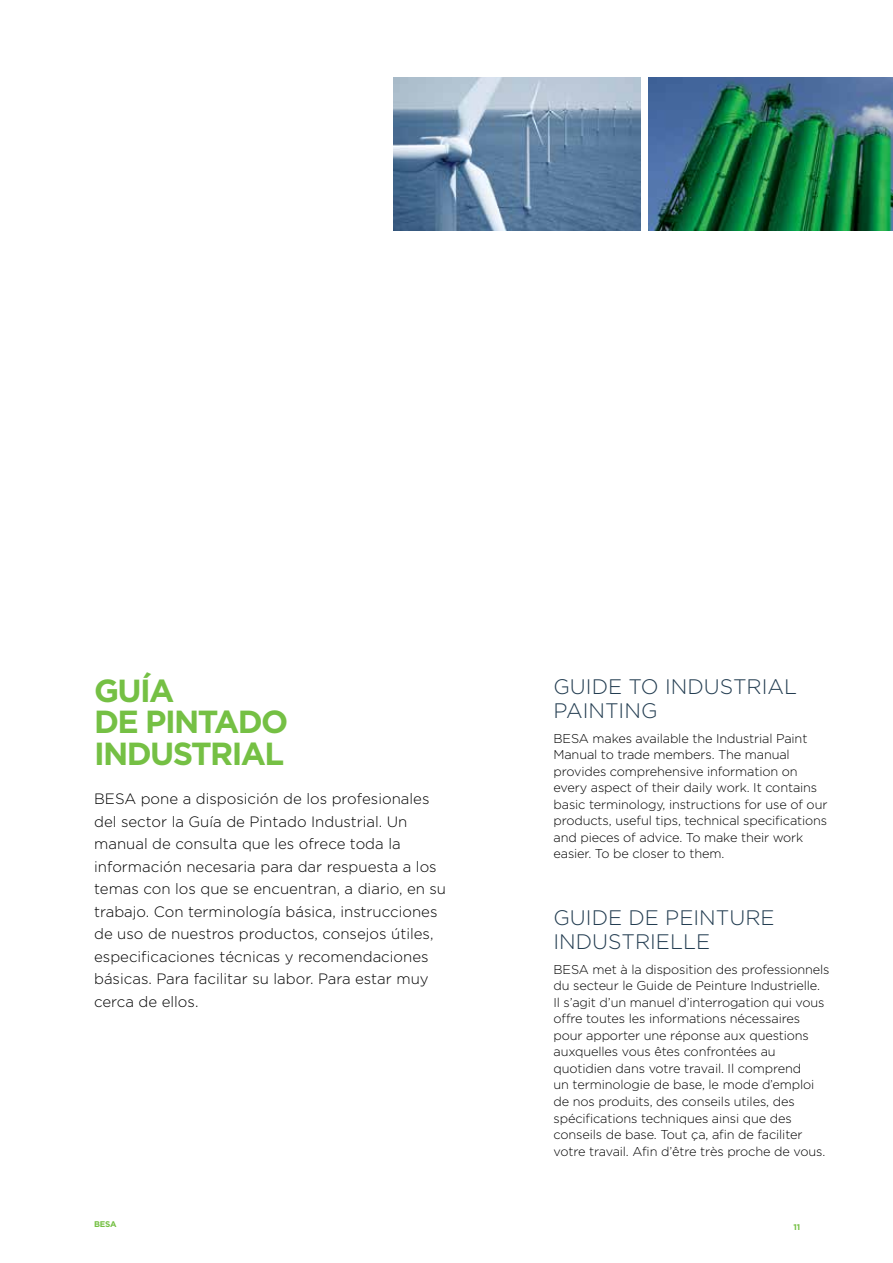
<style>
.page{position:relative;width:893px;height:1263px;background:#fff}
.page>*{position:absolute;margin:0;border:0;box-sizing:border-box;transform-origin:0 0}
.t1{font:700 31.95px/31.5px "Gotham";letter-spacing:-.05em;color:#75c044}
.t2{font:300 21px/24px "Gotham";color:#233d51}
.t3{font:300 15px/22.5px "Gotham";color:#000}
.t4{font:300 12.75px/16.5px "Gotham";letter-spacing:-.01em;color:#000}
.t5{font:700 8.25px "Gotham";letter-spacing:-.025em;color:#75c044}
</style>
<div class="page">
<img style="left:649px;top:77px;width:244px;height:153px">
<img style="left:393px;top:77px;width:247px;height:153px">
<h1 class="t1" style="left:94px;top:674px;width:196px">GUÍA<br>DE PINTADO<br>INDUSTRIAL</h1>
<p class="t3" style="left:94px;top:787px;width:353px">BESA pone a disposición de los profesionales del sector la Guía de Pintado Industrial. Un manual de consulta que les ofrece toda la información necesaria para dar respuesta a los temas con los que se encuentran, a diario, en su trabajo. Con terminología básica, instrucciones de uso de nuestros productos, consejos útiles, especificaciones técnicas y recomendaciones básicas. Para facilitar su labor. Para estar muy cerca de ellos.</p>
<p class="t5" style="left:94px;top:1219px;width:24px">BESA</p>
<h2 class="t2" style="left:553px;top:674px;width:245px">GUIDE TO INDUSTRIAL<br>PAINTING</h2>
<p class="t4" style="left:553px;top:730px;width:275px">BESA makes available the Industrial Paint Manual to trade members. The manual provides comprehensive information on every aspect of their daily work. It contains basic terminology, instructions for use of our products, useful tips, technical specifications and pieces of advice. To make their work easier. To be closer to them.</p>
<h2 class="t2" style="left:553px;top:905px;width:223px">GUIDE DE PEINTURE<br>INDUSTRIELLE</h2>
<p class="t4" style="left:553px;top:961px;width:277px">BESA met à la disposition des professionnels du secteur le Guide de Peinture Industrielle.<br>Il s’agit d’un manuel d’interrogation qui vous offre toutes les informations nécessaires pour apporter une réponse aux questions auxquelles vous êtes confrontées au quotidien dans votre travail. Il comprend<br>un terminologie de base, le mode d’emploi de nos produits, des conseils utiles, des spécifications techniques ainsi que des conseils de base. Tout ça, afin de faciliter votre travail. Afin d’être très proche de vous.</p>
<p class="t5" style="left:793px;top:1222px;width:8px">11</p>
</div>
